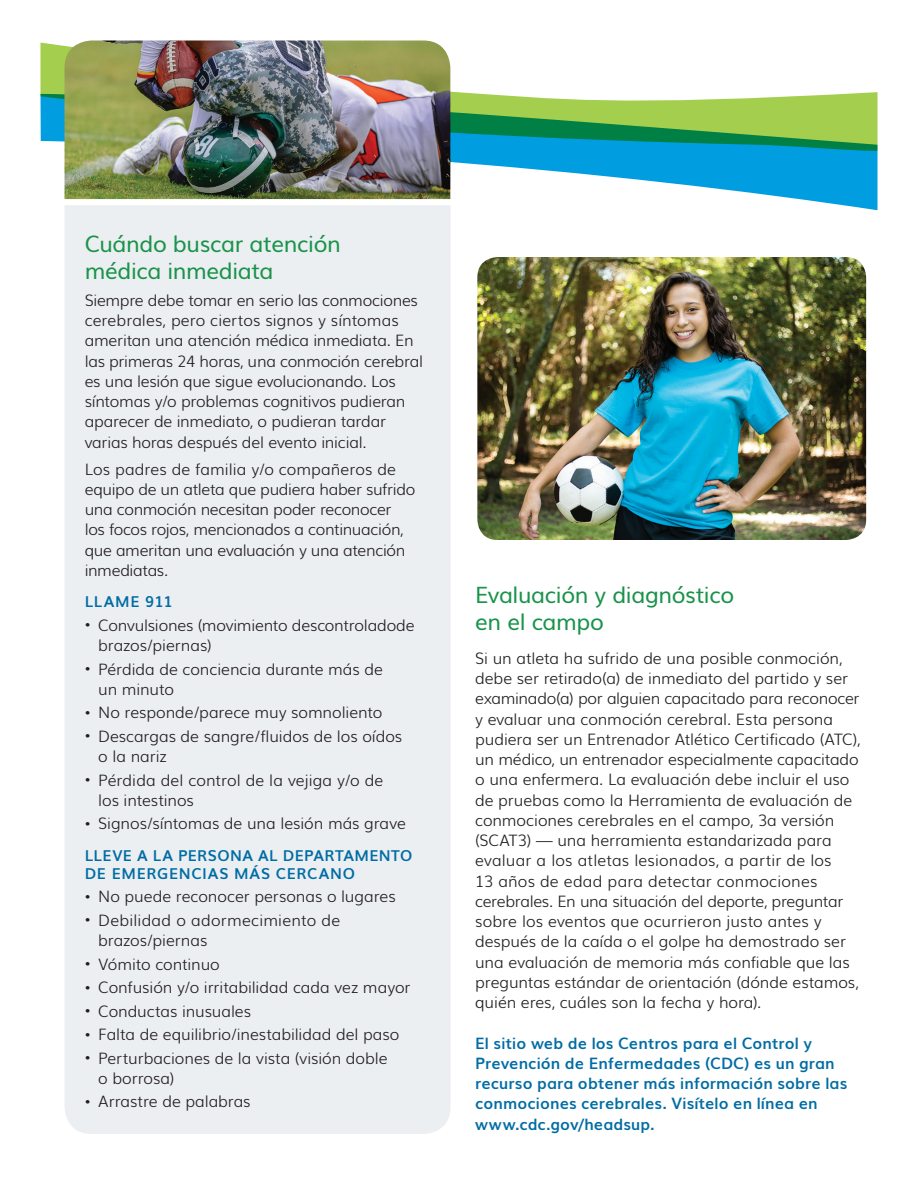
<style>
.page{position:relative;width:918px;height:1188px;background:#fff}
.page>*{position:absolute;margin:0;border:0;box-sizing:border-box;transform-origin:0 0}
.Head_-_Green{font:22.5px/27px "Muli";letter-spacing:-.015em;color:#1a934a}
.Muli_Body_10_5_13_ad{font:300 15.75px/20.2px "Muli";letter-spacing:-.01em;color:#231f20}
.CTA_-_SeaBlue{font:700 15.75px/20.2px "Muli";letter-spacing:.01em;color:#006ca4}
.Muli_Body_10_5_13_ad-2{font:300 15.75px/20.2px "Muli";letter-spacing:.01em;color:#231f20}
.Sub2_-_CAPS_Green{font:700 15px/18px "Muli";letter-spacing:.035em;color:#006ca4}
.s1{font-size:12px}
</style>
<div class="page">
<svg style="left:40px;top:42px;width:838px;height:251px"></svg>
<img style="left:477px;top:257px;width:389px;height:283px">
<div style="left:64px;top:205px;width:387px;height:929px;background:#eceff2"></div>
<img style="left:64px;top:40px;width:386px;height:159px">
<p class="Head_-_Green" style="left:85px;top:229px;width:258px">Cuándo buscar atención médica inmediata</p>
<p class="Muli_Body_10_5_13_ad" style="left:85px;top:289px;width:340px">Siempre debe tomar en serio las conmociones cerebrales, pero ciertos signos y síntomas ameritan una atención médica inmediata. En las primeras 24 horas, una conmoción cerebral es una lesión que sigue evolucionando. Los síntomas y/o problemas cognitivos pudieran aparecer de inmediato, o pudieran tardar varias horas después del evento inicial.</p>
<p class="Muli_Body_10_5_13_ad" style="left:85px;top:458px;width:332px">Los padres de familia y/o compañeros de equipo de un atleta que pudiera haber sufrido una conmoción necesitan poder reconocer los focos rojos, mencionados a continuación, que ameritan una evaluación y una atención inmediatas.</p>
<p class="Sub2_-_CAPS_Green" style="left:85px;top:592px;width:90px">LLAME 911</p>
<p class="Muli_Body_10_5_13_ad" style="left:98px;top:614px;width:318px;text-indent:-14px"><span class="s1">•</span> Convulsiones (movimiento descontroladode brazos/piernas)</p>
<p class="Muli_Body_10_5_13_ad" style="left:98px;top:658px;width:286px;text-indent:-14px"><span class="s1">•</span> Pérdida de conciencia durante más de un minuto</p>
<p class="Muli_Body_10_5_13_ad" style="left:85px;top:701px;width:299px"><span class="s1">•</span> No responde/parece muy somnoliento</p>
<p class="Muli_Body_10_5_13_ad" style="left:98px;top:725px;width:305px;text-indent:-14px"><span class="s1">•</span> Descargas de sangre/fluidos de los oídos o la nariz</p>
<p class="Muli_Body_10_5_13_ad" style="left:98px;top:769px;width:287px;text-indent:-14px"><span class="s1">•</span> Pérdida del control de la vejiga y/o de los intestinos</p>
<p class="Muli_Body_10_5_13_ad" style="left:85px;top:812px;width:323px"><span class="s1">•</span> Signos/síntomas de una lesión más grave</p>
<p class="Sub2_-_CAPS_Green" style="left:85px;top:846px;width:329px">LLEVE A LA PERSONA AL DEPARTAMENTO<br>DE EMERGENCIAS MÁS CERCANO</p>
<p class="Muli_Body_10_5_13_ad" style="left:85px;top:885px;width:312px"><span class="s1">•</span> No puede reconocer personas o lugares</p>
<p class="Muli_Body_10_5_13_ad-2" style="left:98px;top:909px;width:244px;text-indent:-14px"><span class="s1">•</span> Debilidad o adormecimiento de brazos/piernas</p>
<p class="Muli_Body_10_5_13_ad" style="left:85px;top:953px;width:137px"><span class="s1">•</span> Vómito continuo</p>
<p class="Muli_Body_10_5_13_ad" style="left:85px;top:976px;width:327px"><span class="s1">•</span> Confusión y/o irritabilidad cada vez mayor</p>
<p class="Muli_Body_10_5_13_ad" style="left:85px;top:1000px;width:168px"><span class="s1">•</span> Conductas inusuales</p>
<p class="Muli_Body_10_5_13_ad" style="left:85px;top:1023px;width:316px"><span class="s1">•</span> Falta de equilibrio/inestabilidad del paso</p>
<p class="Muli_Body_10_5_13_ad" style="left:98px;top:1047px;width:291px;text-indent:-14px"><span class="s1">•</span> Perturbaciones de la vista (visión doble o borrosa)</p>
<p class="Muli_Body_10_5_13_ad" style="left:85px;top:1090px;width:167px"><span class="s1">•</span> Arrastre de palabras</p>
<p class="Head_-_Green" style="left:475px;top:580px;width:260px">Evaluación y diagnóstico en el campo</p>
<p class="Muli_Body_10_5_13_ad" style="left:475px;top:647px;width:387px">Si un atleta ha sufrido de una posible conmoción, debe ser retirado(a) de inmediato del partido y ser examinado(a) por alguien capacitado para reconocer y evaluar una conmoción cerebral. Esta persona pudiera ser un Entrenador Atlético Certificado (ATC), un médico, un entrenador especialmente capacitado o una enfermera. La evaluación debe incluir el uso de pruebas como la Herramienta de evaluación de conmociones cerebrales en el campo, 3a versión (SCAT3) — una herramienta estandarizada para evaluar a los atletas lesionados, a partir de los<br>13 años de edad para detectar conmociones cerebrales. En una situación del deporte, preguntar sobre los eventos que ocurrieron justo antes y después de la caída o el golpe ha demostrado ser una evaluación de memoria más confiable que las preguntas estándar de orientación (dónde estamos, quién eres, cuáles son la fecha y hora).</p>
<p class="CTA_-_SeaBlue" style="left:475px;top:1032px;width:374px">El sitio web de los Centros para el Control y Prevención de Enfermedades (CDC) es un gran recurso para obtener más información sobre las conmociones cerebrales. Visítelo en línea en www.cdc.gov/headsup.</p>
</div>
